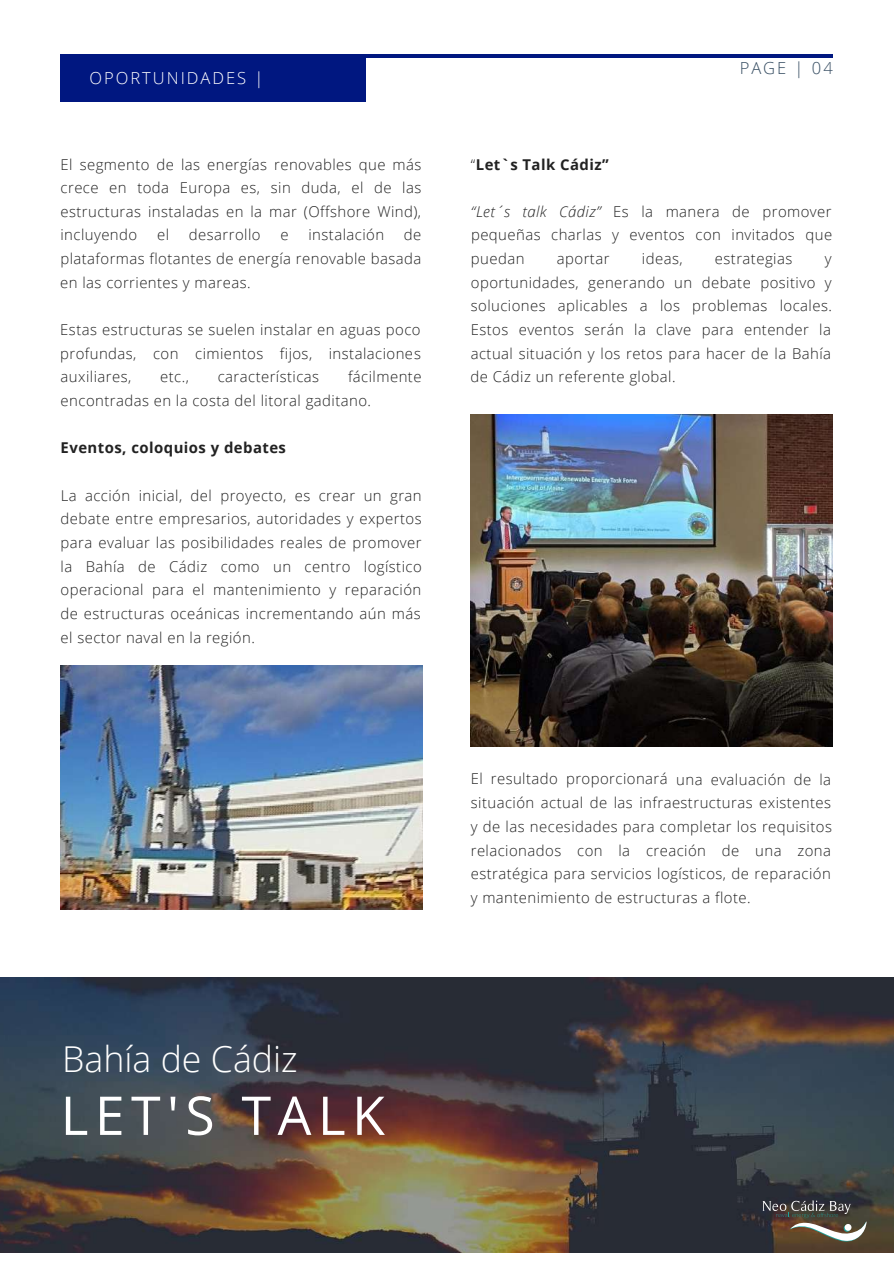
<style>
.page{position:relative;width:894px;height:1264px;background:#fff}
.page>*{position:absolute;margin:0;border:0;box-sizing:border-box;transform-origin:0 0}
.t1{font:53.55px "Open Sans";letter-spacing:.12em;color:#fff}
.t2{font:300 35.7px "Open Sans";color:#fff}
.t3{font:300 16.5px "Open Sans";letter-spacing:.12em;color:#fff}
.t4{font:300 16.5px "Open Sans";letter-spacing:.12em;color:#364d62}
.t5{font:300 14.85px/23.7px "Open Sans";letter-spacing:.03em;color:#222;text-align:justify}
.t6{font:700 14.85px "Open Sans";letter-spacing:.03em;color:#222}
.s1{font-weight:300}
.s2{font-style:italic}
</style>
<div class="page">
<hr style="left:61px;top:55px;width:771px;height:3px;background:#001780">
<div style="left:61px;top:54px;width:305px;height:47px;background:#001780"></div>
<img style="left:0;top:977px;width:893px;height:275px">
<img style="left:61px;top:665px;width:361px;height:245px">
<img style="left:471px;top:414px;width:361px;height:332px">
<svg style="left:762px;top:1200px;width:104px;height:42px;background:#625b51"></svg>
<p class="t3" style="left:89px;top:67px;width:175px">OPORTUNIDADES |</p>
<p class="t5" style="left:60px;top:152px;width:362px">El segmento de las energías renovables que más crece en toda Europa es, sin duda, el de las estructuras instaladas en la mar (Offshore Wind), incluyendo</p>
<p class="t5" style="left:157px;top:223px;width:13px">el</p>
<p class="t5" style="left:189px;top:223px;width:73px">desarrollo</p>
<p class="t5" style="left:280px;top:223px;width:10px">e</p>
<p class="t5" style="left:308px;top:223px;width:77px">instalación</p>
<p class="t5" style="left:60px;top:223px;width:362px;text-indent:343px">de plataformas flotantes de energía renovable basada en las corrientes y mareas.</p>
<p class="t5" style="left:60px;top:317px;width:362px">Estas estructuras se suelen instalar en aguas poco profundas, con cimientos fijos, instalaciones auxiliares,</p>
<p class="t5" style="left:61px;top:365px;width:362px;text-indent:287px">fácilmente encontradas en la costa del litoral gaditano.</p>
<p class="t6" style="left:61px;top:437px;width:227px">Eventos, coloquios y debates</p>
<p class="t5" style="left:60px;top:483px;width:363px">La acción inicial, del proyecto, es crear un gran debate entre empresarios, autoridades y expertos para evaluar las posibilidades reales de promover la Bahía de Cádiz como un centro logístico operacional para el mantenimiento y reparación de estructuras oceánicas incrementando aún más el sector naval en la región.</p>
<p class="t5" style="left:160px;top:365px;width:30px">etc.,</p>
<p class="t5" style="left:218px;top:365px;width:103px">características</p>
<p class="t4" style="left:739px;top:57px;width:95px">PAGE | 04</p>
<p class="t6" style="left:471px;top:154px;width:139px"><span class="s1">“</span>Let`s Talk Cádiz”</p>
<p class="t5" style="left:471px;top:199px;width:362px"><span class="s2">“Let´s talk Cádiz”</span> Es la manera de promover pequeñas charlas y eventos con invitados que puedan</p>
<p class="t5" style="left:556px;top:246px;width:54px">aportar</p>
<p class="t5" style="left:641px;top:246px;width:42px">ideas,</p>
<p class="t5" style="left:714px;top:246px;width:79px">estrategias</p>
<p class="t5" style="left:470px;top:246px;width:362px;text-indent:354px">y oportunidades, generando un debate positivo y soluciones aplicables a los problemas locales.<br>Estos eventos serán la clave para entender la actual situación y los retos para hacer de la Bahía de Cádiz un referente global.</p>
<p class="t5" style="left:470px;top:766px;width:363px">El resultado proporcionará una evaluación de la situación actual de las infraestructuras existentes y de las necesidades para completar los requisitos relacionados con la creación de una zona estratégica para servicios logísticos, de reparación y mantenimiento de estructuras a flote.</p>
<h2 class="t2" style="left:62px;top:1034px;width:237px">Bahía de Cádiz</h2>
<h1 class="t1" style="left:61px;top:1078px;width:326px">LET'S TALK</h1>
</div>
